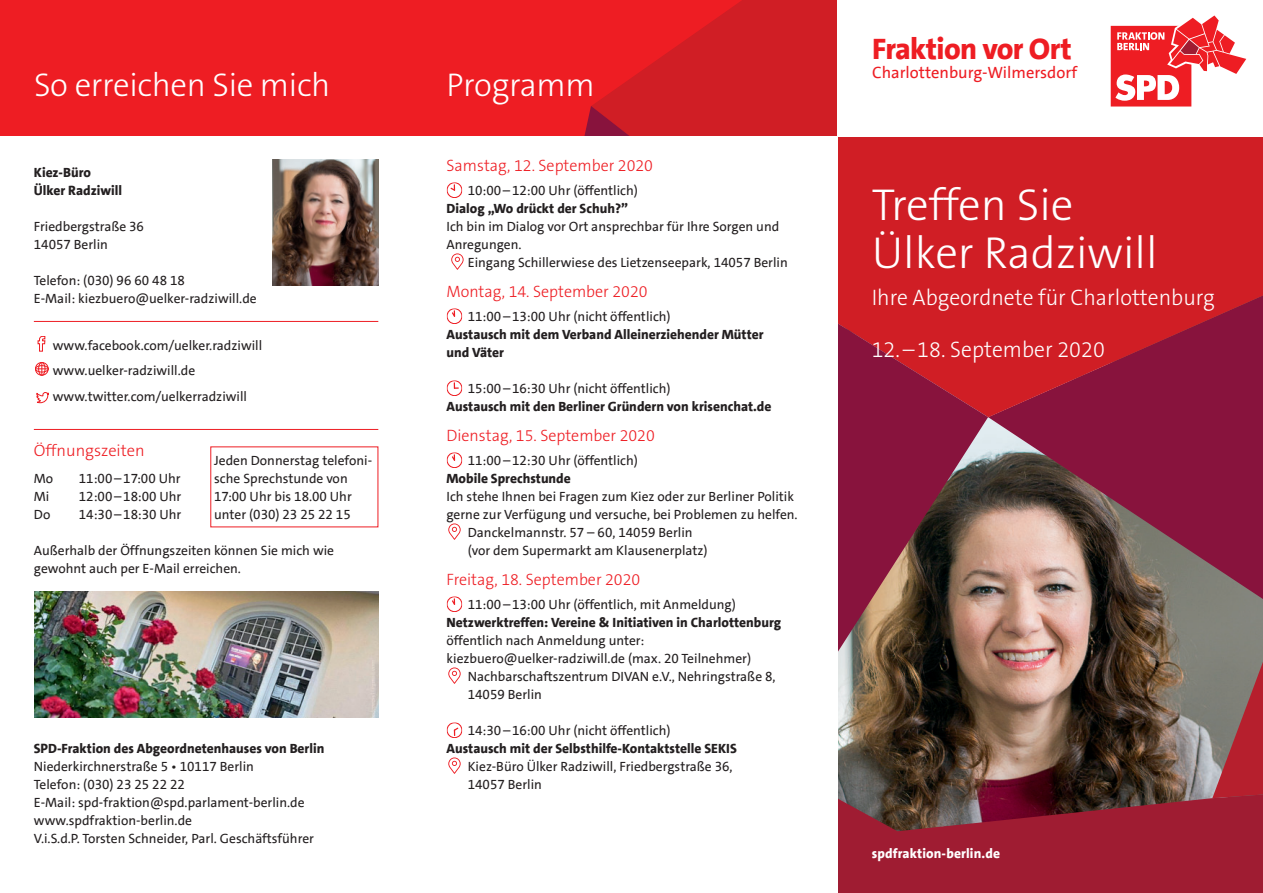
<style>
.page{position:relative;width:1263px;height:893px;background:#ee1d23}
.page>*{position:absolute;margin:0;border:0;box-sizing:border-box;transform-origin:0 0}
.t1{font:300 45px/48px "The Sans B3";color:#fff}
.t2{font:300 33px "The Sans B3";letter-spacing:-.01em;color:#fff}
.t3{font:800 30px "SPD The Sans";letter-spacing:-.02em;color:#ee1d23}
.t4{font:300 22.5px "The Sans B3";color:#fff;scale:.96 1}
.t5{font:300 16.5px "The Sans B3";color:#ee1d23}
.t6{font:16.5px "SPD The Sans";color:#ee1d23}
.t7{font:13.5px/18px "SPD The Sans";color:#231f20}
.t8{font:800 13.5px/18px "SPD The Sans";color:#231f20}
.t9{font:800 13.5px "SPD The Sans";letter-spacing:.01em;color:#fff}
</style>
<div class="page">
<img style="left:988px;top:611px;width:166px;height:150px">
<svg style="left:1154px;top:611px;width:109px;height:150px;background:#89746d"></svg>
<svg style="left:988px;top:417px;width:275px;height:194px;background:#884957"></svg>
<svg style="left:612px;top:0;width:651px;height:417px;background:#c71d29"></svg>
<svg style="left:838px;top:183px;width:150px;height:578px;background:#902f37"></svg>
<svg style="left:838px;top:761px;width:425px;height:132px;background:#852835"></svg>
<div style="left:838px;top:0;width:425px;height:136px;background:#fff"></div>
<div style="left:0;top:136px;width:838px;height:757px;background:#fff"></div>
<svg style="left:1111px;top:15px;width:135px;height:92px"></svg>
<hr style="left:34px;top:321px;width:344px;height:1px;background:#ee1d23">
<hr style="left:34px;top:429px;width:344px;height:1px;background:#ee1d23">
<svg style="left:37px;top:336px;width:9px;height:16px"></svg>
<svg style="left:35px;top:362px;width:14px;height:13px"></svg>
<svg style="left:36px;top:392px;width:13px;height:11px"></svg>
<img style="left:273px;top:159px;width:105px;height:126px">
<svg style="left:448px;top:308px;width:14px;height:16px"></svg>
<div style="left:446px;top:308px;width:16px;height:16px;border:1px solid #ee1d23;border-radius:50%"></div>
<svg style="left:452px;top:310px;width:3px;height:7px"></svg>
<svg style="left:448px;top:380px;width:14px;height:16px"></svg>
<div style="left:446px;top:380px;width:16px;height:16px;border:1px solid #ee1d23;border-radius:50%"></div>
<svg style="left:454px;top:382px;width:5px;height:7px"></svg>
<svg style="left:448px;top:722px;width:14px;height:16px"></svg>
<div style="left:446px;top:722px;width:16px;height:16px;border:1px solid #ee1d23;border-radius:50%"></div>
<svg style="left:453px;top:727px;width:6px;height:9px"></svg>
<svg style="left:448px;top:182px;width:14px;height:16px"></svg>
<div style="left:446px;top:182px;width:16px;height:16px;border:1px solid #ee1d23;border-radius:50%"></div>
<svg style="left:450px;top:184px;width:5px;height:7px"></svg>
<svg style="left:451px;top:253px;width:13px;height:17px"></svg>
<svg style="left:448px;top:757px;width:13px;height:17px"></svg>
<svg style="left:448px;top:596px;width:14px;height:16px"></svg>
<div style="left:446px;top:596px;width:16px;height:16px;border:1px solid #ee1d23;border-radius:50%"></div>
<svg style="left:452px;top:598px;width:3px;height:7px"></svg>
<svg style="left:448px;top:667px;width:13px;height:17px"></svg>
<svg style="left:448px;top:452px;width:14px;height:16px"></svg>
<div style="left:446px;top:452px;width:16px;height:16px;border:1px solid #ee1d23;border-radius:50%"></div>
<svg style="left:452px;top:454px;width:3px;height:7px"></svg>
<svg style="left:448px;top:523px;width:13px;height:17px"></svg>
<img style="left:34px;top:591px;width:344px;height:126px">
<p class="t2" style="left:34px;top:72px;width:298px">So erreichen Sie mich</p>
<p class="t2" style="left:446px;top:72px;width:150px">Programm</p>
<p class="t8" style="left:34px;top:164px;width:90px">Kiez-Büro<br>Ülker Radziwill</p>
<p class="t7" style="left:34px;top:218px;width:112px">Friedbergstraße 36</p>
<p class="t7" style="left:34px;top:236px;width:76px">14057 Berlin</p>
<p class="t7" style="left:34px;top:272px;width:153px">Telefon: (030) 96 60 48 18</p>
<p class="t7" style="left:34px;top:290px;width:224px">E-Mail: kiezbuero@uelker-radziwill.de</p>
<p class="t7" style="left:53px;top:336px;width:211px">www.facebook.com/uelker.radziwill</p>
<p class="t7" style="left:53px;top:362px;width:144px">www.uelker-radziwill.de</p>
<p class="t7" style="left:53px;top:387px;width:196px">www.twitter.com/uelkerradziwill</p>
<p class="t5" style="left:34px;top:444px;width:112px">Öffnungszeiten</p>
<p class="t7" style="left:34px;top:470px;width:21px">Mo</p>
<p class="t7" style="left:79px;top:470px;width:103px">11:00 – 17:00 Uhr</p>
<p class="t7" style="left:34px;top:488px;width:17px">Mi</p>
<p class="t7" style="left:79px;top:488px;width:104px">12:00 – 18:00 Uhr</p>
<p class="t7" style="left:34px;top:506px;width:18px">Do</p>
<p class="t7" style="left:79px;top:506px;width:104px">14:30 – 18:30 Uhr</p>
<p class="t7" style="left:34px;top:542px;width:302px">Außerhalb der Öffnungszeiten können Sie mich wie gewohnt auch per E-Mail erreichen.</p>
<p class="t7" style="left:214px;top:452px;width:160px">Jeden Donnerstag telefoni&shy;sche Sprechstunde von</p>
<p class="t7" style="left:214px;top:488px;width:139px">17:00 Uhr bis 18.00 Uhr</p>
<p class="t7" style="left:214px;top:506px;width:138px">unter (030) 23 25 22 15</p>
<p class="t8" style="left:34px;top:740px;width:292px">SPD-Fraktion des Abgeordnetenhauses von Berlin</p>
<p class="t7" style="left:34px;top:758px;width:222px">Niederkirchnerstraße 5 • 10117 Berlin</p>
<p class="t7" style="left:34px;top:776px;width:153px">Telefon: (030) 23 25 22 22</p>
<p class="t7" style="left:34px;top:794px;width:272px">E-Mail: spd-fraktion@spd.parlament-berlin.de</p>
<p class="t7" style="left:34px;top:812px;width:160px">www.spdfraktion-berlin.de</p>
<p class="t7" style="left:34px;top:830px;width:282px">V.i.S.d.P. Torsten Schneider, Parl. Geschäftsführer</p>
<p class="t5" style="left:446px;top:159px;width:208px">Samstag, 12. September 2020</p>
<p class="t7" style="left:468px;top:182px;width:172px">10:00 – 12:00 Uhr (öffentlich)</p>
<p class="t8" style="left:446px;top:200px;width:183px">Dialog „Wo drückt der Schuh?”</p>
<p class="t7" style="left:446px;top:218px;width:334px">Ich bin im Dialog vor Ort ansprechbar für Ihre Sorgen und</p>
<p class="t7" style="left:446px;top:236px;width:77px">Anregungen.</p>
<p class="t7" style="left:468px;top:254px;width:322px">Eingang Schillerwiese des Lietzenseepark, 14057 Berlin</p>
<p class="t5" style="left:446px;top:285px;width:203px">Montag, 14. September 2020</p>
<p class="t7" style="left:468px;top:308px;width:204px">11:00 – 13:00 Uhr (nicht öffentlich)</p>
<p class="t8" style="left:446px;top:326px;width:319px">Austausch mit dem Verband Alleinerziehender Mütter</p>
<p class="t8" style="left:446px;top:344px;width:59px">und Väter</p>
<p class="t7" style="left:468px;top:380px;width:204px">15:00 – 16:30 Uhr (nicht öffentlich)</p>
<p class="t8" style="left:446px;top:398px;width:326px">Austausch mit den Berliner Gründern von krisenchat.de</p>
<p class="t5" style="left:446px;top:429px;width:210px">Dienstag, 15. September 2020</p>
<p class="t7" style="left:468px;top:452px;width:172px">11:00 – 12:30 Uhr (öffentlich)</p>
<p class="t8" style="left:446px;top:470px;width:126px">Mobile Sprechstunde</p>
<p class="t7" style="left:446px;top:488px;width:349px">Ich stehe Ihnen bei Fragen zum Kiez oder zur Berliner Politik</p>
<p class="t7" style="left:446px;top:506px;width:353px">gerne zur Verfügung und versuche, bei Problemen zu helfen.</p>
<p class="t7" style="left:468px;top:524px;width:226px">Danckelmannstr. 57 – 60, 14059 Berlin</p>
<p class="t7" style="left:468px;top:542px;width:241px">(vor dem Supermarkt am Klausenerplatz)</p>
<p class="t5" style="left:446px;top:573px;width:195px">Freitag, 18. September 2020</p>
<p class="t7" style="left:468px;top:596px;width:270px">11:00 – 13:00 Uhr (öffentlich, mit Anmeldung)</p>
<p class="t8" style="left:446px;top:614px;width:336px">Netzwerktreffen: Vereine &amp; Initiativen in Charlottenburg</p>
<p class="t7" style="left:446px;top:632px;width:199px">öffentlich nach Anmeldung unter:</p>
<p class="t7" style="left:446px;top:650px;width:306px">kiezbuero@uelker-radziwill.de (max. 20 Teilnehmer)</p>
<p class="t7" style="left:468px;top:668px;width:309px">Nachbarschaftszentrum DIVAN e.V., Nehringstraße 8,</p>
<p class="t7" style="left:468px;top:686px;width:76px">14059 Berlin</p>
<p class="t7" style="left:468px;top:722px;width:204px">14:30 – 16:00 Uhr (nicht öffentlich)</p>
<p class="t8" style="left:446px;top:740px;width:292px">Austausch mit der Selbsthilfe-Kontaktstelle SEKIS</p>
<p class="t7" style="left:468px;top:758px;width:266px">Kiez-Büro Ülker Radziwill, Friedbergstraße 36,</p>
<p class="t7" style="left:468px;top:776px;width:76px">14057 Berlin</p>
<p class="t3" style="left:872px;top:29px;width:201px">Fraktion vor Ort</p>
<p class="t6" style="left:872px;top:62px;width:207px">Charlottenburg-Wilmersdorf</p>
<p class="t1" style="left:872px;top:191px;width:287px">Treffen Sie<br>Ülker Radziwill</p>
<p class="t4" style="left:872px;top:288px;width:359px">Ihre Abgeordnete für Charlottenburg</p>
<p class="t4" style="left:872px;top:341px;width:244px">12. – 18. September 2020</p>
<p class="t9" style="left:872px;top:845px;width:130px">spdfraktion-berlin.de</p>
</div>
